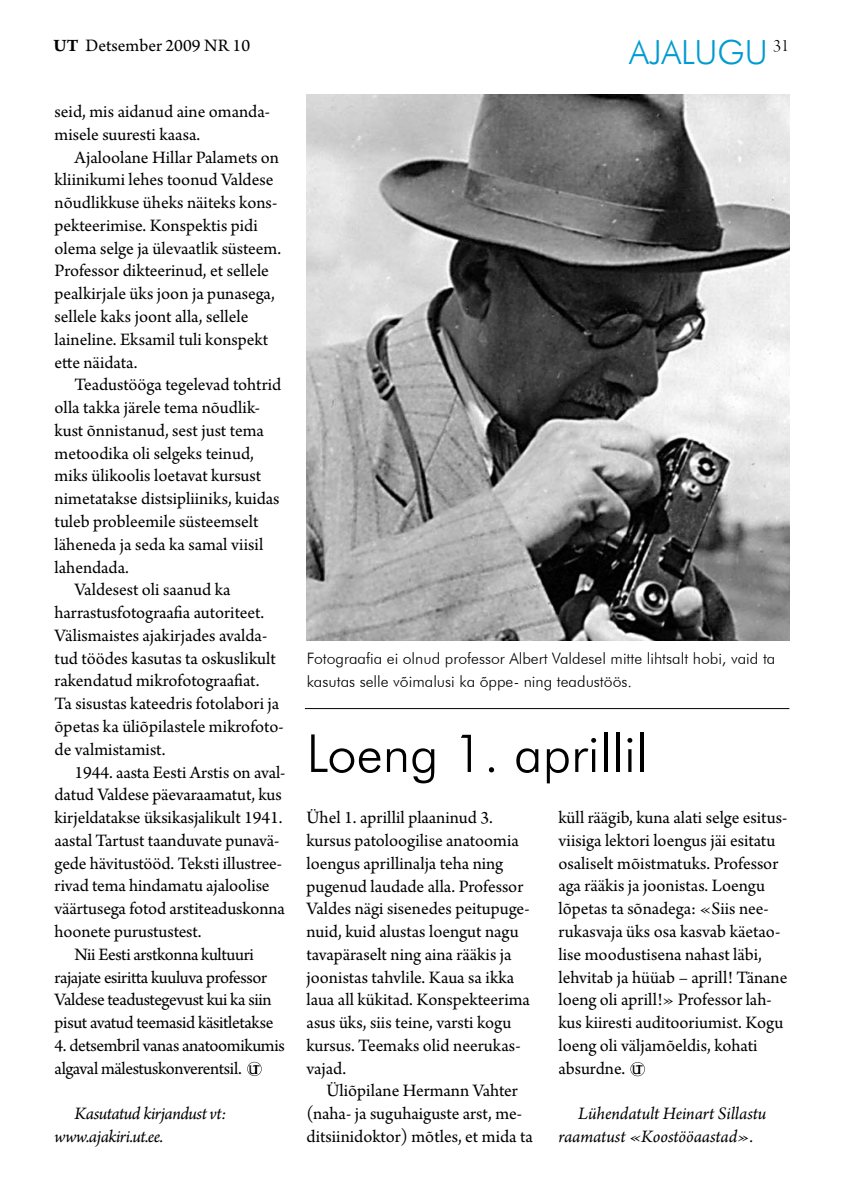
<style>
.page{position:relative;width:844px;height:1191px;background:#fff}
.page>*{position:absolute;margin:0;border:0;box-sizing:border-box;transform-origin:0 0}
.t1{font:300 52.5px "Futura BT";color:#000}
.t2{font:300 33.25px "Futura BT";color:#009bd0}
.t3{font:18.38px/22.8px "Arno Pro";letter-spacing:-.005em;color:#000}
.t4{font:italic 18.38px/22.8px "Arno Pro";letter-spacing:-.01em;color:#000}
.t5{font:18.38px "Arno Pro";letter-spacing:-.025em;color:#000}
.t6{font:18.38px "Arno Pro Light Display";color:#000}
.t7{font:300 15.75px/22.8px "Futura BT";color:#000}
.t8{font:13.12px "Friz Quadrata Std";color:#000}
.s1{font-weight:700}
</style>
<div class="page">
<hr style="left:305px;top:708px;width:484px;height:1px;background:#000">
<img style="left:306px;top:94px;width:483px;height:547px">
<svg style="left:247px;top:1061px;width:14px;height:15px"></svg>
<svg style="left:630px;top:1062px;width:14px;height:14px"></svg>
<p class="t3" style="left:53px;top:35px;width:198px"><span class="s1">UT</span> Detsember 2009 nr 10</p>
<p class="t6" style="left:772px;top:36px;width:18px">31</p>
<h2 class="t2" style="left:629px;top:32px;width:140px">ajalugu</h2>
<p class="t3" style="left:55px;top:101px;width:217px">seid, mis aidanud aine omanda&shy;misele suuresti kaasa.</p>
<p class="t3" style="left:55px;top:147px;width:228px;text-indent:20px">Ajaloolane Hillar Palamets on kliinikumi lehes toonud Valdese nõudlikkuse üheks näiteks kons&shy;pekteerimise. Konspektis pidi olema selge ja ülevaatlik süsteem.<br>Professor dikteerinud, et sellele pealkirjale üks joon ja punasega, sellele kaks joont alla, sellele laineline. Eksamil tuli konspekt ette näidata.</p>
<p class="t3" style="left:74px;top:374px;width:208px">Teadustööga tegelevad tohtrid</p>
<p class="t3" style="left:55px;top:397px;width:207px">olla takka järele tema nõudlik-</p>
<p class="t3" style="left:55px;top:420px;width:211px">kust õnnistanud, sest just tema</p>
<p class="t3" style="left:55px;top:443px;width:201px">metoodika oli selgeks teinud,</p>
<p class="t3" style="left:55px;top:465px;width:208px">miks ülikoolis loetavat kursust</p>
<p class="t3" style="left:55px;top:488px;width:226px">nimetatakse distsipliiniks, kuidas</p>
<p class="t3" style="left:55px;top:511px;width:205px">tuleb probleemile süsteemselt</p>
<p class="t3" style="left:55px;top:534px;width:210px">läheneda ja seda ka samal viisil</p>
<p class="t3" style="left:55px;top:556px;width:76px">lahendada.</p>
<p class="t3" style="left:74px;top:579px;width:158px">Valdesest oli saanud ka</p>
<p class="t3" style="left:55px;top:602px;width:211px">harrastusfotograafia autoriteet.</p>
<p class="t3" style="left:55px;top:625px;width:214px">Välismaistes ajakirjades avalda-</p>
<p class="t3" style="left:55px;top:647px;width:223px">tud töödes kasutas ta oskuslikult</p>
<p class="t3" style="left:55px;top:670px;width:206px">rakendatud mikrofotograafiat.</p>
<p class="t3" style="left:55px;top:693px;width:226px">Ta sisustas kateedris fotolabori ja</p>
<p class="t3" style="left:55px;top:716px;width:231px">õpetas ka üliõpilastele mikrofoto-</p>
<p class="t3" style="left:55px;top:739px;width:112px">de valmistamist.</p>
<p class="t3" style="left:74px;top:761px;width:212px">1944. aasta Eesti Arstis on aval-</p>
<p class="t3" style="left:55px;top:784px;width:229px">datud Valdese päevaraamatut, kus</p>
<p class="t3" style="left:55px;top:807px;width:229px">kirjeldatakse üksikasjalikult 1941.</p>
<p class="t3" style="left:55px;top:830px;width:226px">aastal Tartust taanduvate punavä-</p>
<p class="t3" style="left:55px;top:852px;width:229px">gede hävitustööd. Teksti illustree-</p>
<p class="t3" style="left:55px;top:875px;width:216px">rivad tema hindamatu ajaloolise</p>
<p class="t3" style="left:55px;top:898px;width:232px">väärtusega fotod arstiteaduskonna</p>
<p class="t3" style="left:55px;top:921px;width:148px">hoonete purustustest.</p>
<p class="t3" style="left:74px;top:943px;width:181px">Nii Eesti arstkonna kultuuri</p>
<p class="t5" style="left:55px;top:966px;width:214px">rajajate esiritta kuuluva professor</p>
<p class="t5" style="left:55px;top:989px;width:218px">Valdese teadustegevust kui ka siin</p>
<p class="t3" style="left:55px;top:1012px;width:220px">pisut avatud teemasid käsitletakse</p>
<p class="t3" style="left:55px;top:1035px;width:232px">4. detsembril vanas anatoomikumis algaval mälestuskonverentsil.</p>
<p class="t4" style="left:55px;top:1103px;width:173px;text-indent:20px">Kasutatud kirjandust vt: www.ajakiri.ut.ee.</p>
<p class="t7" style="left:306px;top:646px;width:470px">Fotograafia ei olnud professor Albert Valdesel mitte lihtsalt hobi, vaid ta kasutas selle võimalusi ka õppe- ning teadustöös.</p>
<h1 class="t1" style="left:306px;top:721px;width:343px">Loeng 1. aprillil</h1>
<p class="t3" style="left:306px;top:807px;width:225px">Ühel 1. aprillil plaaninud 3. kursus patoloogilise anatoomia loengus aprillinalja teha ning pugenud laudade alla. Professor<br>Valdes nägi sisenedes peitupuge&shy;nuid, kuid alustas loengut nagu tavapäraselt ning aina rääkis ja joonistas tahvlile. Kaua sa ikka laua all kükitad. Konspekteerima asus üks, siis teine, varsti kogu kursus. Teemaks olid neerukas&shy;vajad.</p>
<p class="t3" style="left:306px;top:1080px;width:228px;text-align:center">Üliõpilane Hermann Vahter (naha- ja suguhaiguste arst, me&shy;ditsiinidoktor) mõtles, et mida ta</p>
<p class="t3" style="left:558px;top:807px;width:230px">küll räägib, kuna alati selge esitus&shy;viisiga lektori loengus jäi esitatu osaliselt mõistmatuks. Professor aga rääkis ja joonistas. Loengu lõpetas ta sõnadega: «Siis nee&shy;rukasvaja üks osa kasvab käetao&shy;lise moodustisena nahast läbi, lehvitab ja hüüab – aprill! Tänane loeng oli aprill!» Professor lah&shy;kus kiiresti auditooriumist. Kogu loeng oli väljamõeldis, kohati absurdne.</p>
<p class="t4" style="left:558px;top:1103px;width:209px;text-indent:20px">Lühendatult Heinart Sillastu raamatust «Koostööaastad».</p>
<p class="t8" style="left:249px;top:1062px;width:12px">UT</p>
<p class="t8" style="left:632px;top:1062px;width:12px">UT</p>
</div>
